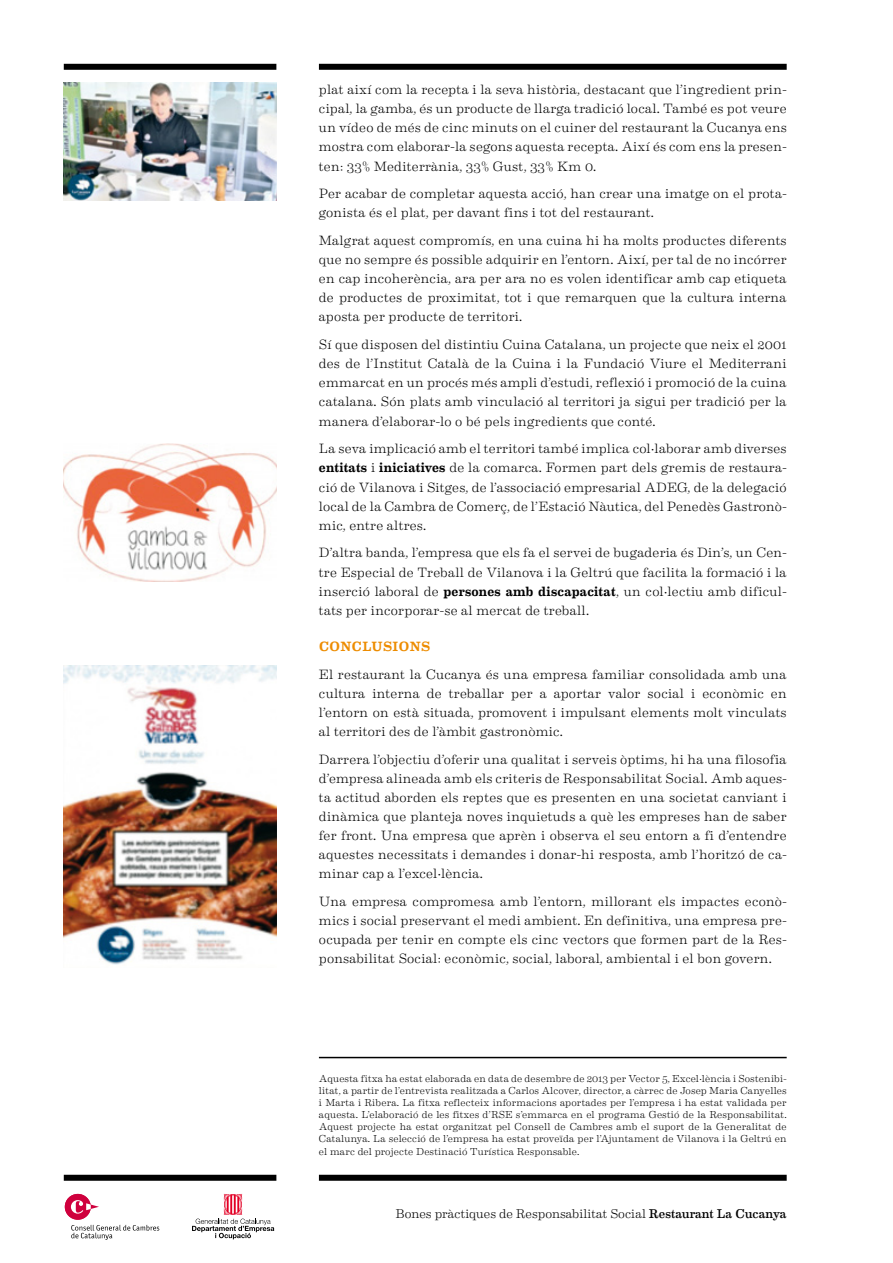
<style>
.page{position:relative;width:893px;height:1263px;background:#fff}
.page>*{position:absolute;margin:0;border:0;box-sizing:border-box;transform-origin:0 0}
.t1{font:300 13.5px/19.2px "Eames Century Modern";letter-spacing:.015em;color:#000;text-align:justify}
.t2{font:500 13.5px "Eames Century Modern";letter-spacing:.03em;color:#ed8c00}
.t3{font:300 12.75px "Eames Century Modern";color:#000}
.t4{font:300 10.2px/12.1px "Eames Century Modern";letter-spacing:.015em;color:#000;text-align:justify}
.s1{font-weight:500}
.s2{font-weight:400}
</style>
<div class="page">
<hr style="left:319px;top:1057px;width:468px;height:1px;background:#000">
<svg style="left:71px;top:1225px;width:88px;height:15px"></svg>
<div style="left:65px;top:1194px;width:26px;height:26px;background:#cf003d;border-radius:50%"></div>
<svg style="left:71px;top:1200px;width:28px;height:13px"></svg>
<svg style="left:192px;top:1194px;width:82px;height:45px"></svg>
<div style="left:64px;top:64px;width:212px;height:6px;background:#000"></div>
<div style="left:64px;top:1175px;width:212px;height:6px;background:#000"></div>
<div style="left:319px;top:64px;width:468px;height:6px;background:#000"></div>
<div style="left:319px;top:1175px;width:468px;height:6px;background:#000"></div>
<img style="left:64px;top:83px;width:212px;height:118px">
<img style="left:64px;top:443px;width:212px;height:138px">
<img style="left:64px;top:666px;width:212px;height:299px">
<p class="t1" style="left:319px;top:79px;width:469px">plat així com la recepta i la seva història, destacant que l’ingredient prin&shy;cipal, la gamba, és un producte de llarga tradició local. També es pot veure un vídeo de més de cinc minuts on el cuiner del restaurant la Cucanya ens mostra com elaborar-la segons aquesta recepta. Així és com ens la presen&shy;ten: 33% Mediterrània, 33% Gust, 33% Km 0.</p>
<p class="t1" style="left:319px;top:183px;width:469px">Per acabar de completar aquesta acció, han crear una imatge on el prota&shy;gonista és el plat, per davant fins i tot del restaurant.</p>
<p class="t1" style="left:319px;top:230px;width:469px">Malgrat aquest compromís, en una cuina hi ha molts productes diferents que no sempre és possible adquirir en l’entorn. Així, per tal de no incórrer en cap incoherència, ara per ara no es volen identificar amb cap etiqueta de productes de proximitat, tot i que remarquen que la cultura interna aposta per producte de territori.</p>
<p class="t1" style="left:319px;top:334px;width:469px">Sí que disposen del distintiu Cuina Catalana, un projecte que neix el 2001 des de l’Institut Català de la Cuina i la Fundació Viure el Mediterrani emmarcat en un procés més ampli d’estudi, reflexió i promoció de la cuina catalana. Són plats amb vinculació al territori ja sigui per tradició per la manera d’elaborar-lo o bé pels ingredients que conté.</p>
<p class="t1" style="left:319px;top:438px;width:469px">La seva implicació amb el territori també implica col·laborar amb diverses <span class="s1">entitats</span> i <span class="s1">iniciatives</span> de la comarca. Formen part dels gremis de restaura&shy;ció de Vilanova i Sitges, de l’associació empresarial ADEG, de la delegació local de la Cambra de Comerç, de l’Estació Nàutica, del Penedès Gastronò&shy;mic, entre altres.</p>
<p class="t1" style="left:319px;top:542px;width:469px">D’altra banda, l’empresa que els fa el servei de bugaderia és Din’s, un Cen&shy;tre Especial de Treball de Vilanova i la Geltrú que facilita la formació i la inserció laboral de <span class="s1">persones amb discapacitat</span>, un col·lectiu amb dificul&shy;tats per incorporar-se al mercat de treball.</p>
<p class="t2" style="left:319px;top:636px;width:113px">CONCLUSIONS</p>
<p class="t1" style="left:319px;top:663px;width:469px">El restaurant la Cucanya és una empresa familiar consolidada amb una cultura interna de treballar per a aportar valor social i econòmic en l’entorn on està situada, promovent i impulsant elements molt vinculats al territori des de l’àmbit gastronòmic.</p>
<p class="t1" style="left:319px;top:748px;width:469px">Darrera l’objectiu d’oferir una qualitat i serveis òptims, hi ha una filosofia d’empresa alineada amb els criteris de Responsabilitat Social. Amb aques&shy;ta actitud aborden els reptes que es presenten en una societat canviant i dinàmica que planteja noves inquietuds a què les empreses han de saber fer front. Una empresa que aprèn i observa el seu entorn a fi d’entendre aquestes necessitats i demandes i donar-hi resposta, amb l’horitzó de ca&shy;minar cap a l’excel·lència.</p>
<p class="t1" style="left:319px;top:891px;width:469px">Una empresa compromesa amb l’entorn, millorant els impactes econò&shy;mics i social preservant el medi ambient. En definitiva, una empresa pre&shy;ocupada per tenir en compte els cinc vectors que formen part de la Res&shy;ponsabilitat Social: econòmic, social, laboral, ambiental i el bon govern.</p>
<p class="t4" style="left:319px;top:1071px;width:469px">Aquesta fitxa ha estat elaborada en data de desembre de 2013 per Vector 5, Excel·lència i Sostenibi&shy;litat, a partir de l’entrevista realitzada a Carlos Alcover, director, a càrrec de Josep Maria Canyelles i Marta i Ribera. La fitxa reflecteix informacions aportades per l’empresa i ha estat validada per aquesta. L’elaboració de les fitxes d’RSE s’emmarca en el programa Gestió de la Responsabilitat.<br>Aquest projecte ha estat organitzat pel Consell de Cambres amb el suport de la Generalitat de Catalunya. La selecció de l’empresa ha estat proveïda per l’Ajuntament de Vilanova i la Geltrú en el marc del projecte Destinació Turística Responsable.</p>
<p class="t3" style="left:395px;top:1204px;width:393px">Bones pràctiques de Responsabilitat Social <span class="s2">Restaurant La Cucanya</span></p>
</div>
